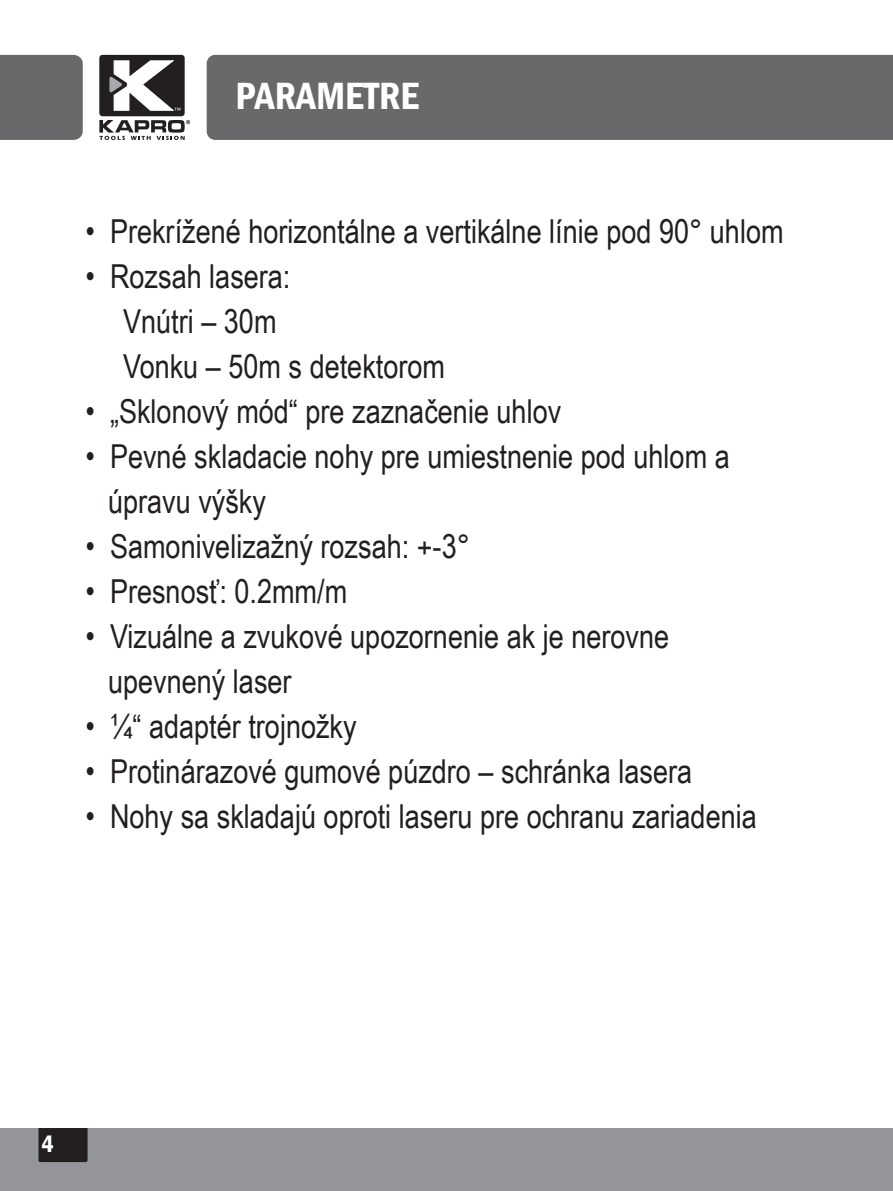
<style>
.page{position:relative;width:893px;height:1191px;background:#fff}
.page>*{position:absolute;margin:0;border:0;box-sizing:border-box;transform-origin:0 0}
.t1{font:600 condensed 39px "Franklin Gothic";color:#fff}
.t2{font:33px/45px "Arial Narrow";color:#231f20}
.t3{font:600 condensed 24px "Franklin Gothic";color:#fff}
</style>
<div class="page">
<div style="left:0;top:1128px;width:893px;height:63px;background:#939598"></div>
<div style="left:38px;top:1128px;width:50px;height:34px;background:#231f20"></div>
<div style="left:99px;top:55px;width:86px;height:61px;background:#231f20;border-radius:3px"></div>
<svg style="left:99px;top:120px;width:91px;height:20px"></svg>
<svg style="left:109px;top:61px;width:71px;height:49px"></svg>
<div style="left:0;top:55px;width:83px;height:85px;background:#69696c"></div>
<div style="left:207px;top:55px;width:686px;height:85px;background:#69696c"></div>
<p class="t1" style="left:236px;top:70px;width:185px">PARAMETRE</p>
<p class="t2" style="left:85px;top:207px;width:700px">• Prekrížené horizontálne a vertikálne línie pod 90° uhlom</p>
<p class="t2" style="left:123px;top:252px;width:323px;text-indent:-38px">• Rozsah lasera:<br>Vnútri – 30m<br>Vonku – 50m s detektorom</p>
<p class="t2" style="left:85px;top:387px;width:477px">• „Sklonový mód“ pre zaznačenie uhlov</p>
<p class="t2" style="left:108px;top:432px;width:623px;text-indent:-23px">• Pevné skladacie nohy pre umiestnenie pod uhlom a úpravu výšky</p>
<p class="t2" style="left:85px;top:522px;width:386px">• Samonivelizažný rozsah: +-3°</p>
<p class="t2" style="left:85px;top:567px;width:263px">• Presnosť: 0.2mm/m</p>
<p class="t2" style="left:108px;top:612px;width:563px;text-indent:-23px">• Vizuálne a zvukové upozornenie ak je nerovne upevnený laser</p>
<p class="t2" style="left:85px;top:702px;width:273px">• ¼“ adaptér trojnožky</p>
<p class="t2" style="left:85px;top:747px;width:608px">• Protinárazové gumové púzdro – schránka lasera</p>
<p class="t2" style="left:85px;top:792px;width:673px">• Nohy sa skladajú oproti laseru pre ochranu zariadenia</p>
<p class="t3" style="left:42px;top:1127px;width:14px">4</p>
</div>
